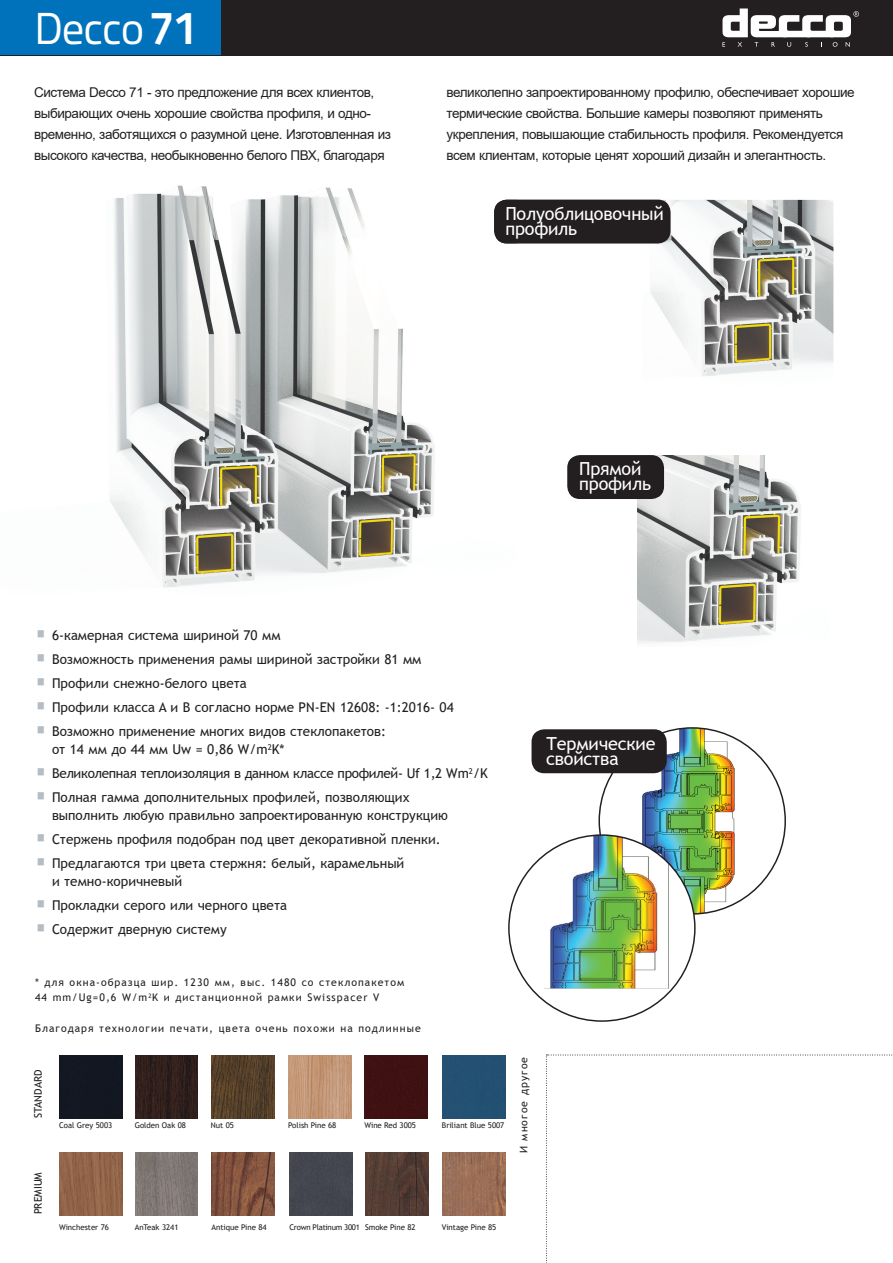
<style>
.page{position:relative;width:893px;height:1263px;background:#fff}
.page>*{position:absolute;margin:0;border:0;box-sizing:border-box;transform-origin:0 0}
.t1{font:44.7px "Titillium Text 22 L";letter-spacing:-.02em;color:#fff}
.t2{font:18px/15px "Trebuchet MS";letter-spacing:-.01em;color:#fff}
.t3{font:13.5px/18px "Trebuchet MS";color:#231f20}
.t4{font:13.5px/21px "Arial";letter-spacing:-.03em;color:#231f20}
.t5{font:13.5px "Trebuchet MS";letter-spacing:-.025em;color:#231f20}
.t6{font:10.5px/15px "Trebuchet MS";letter-spacing:.1em;color:#231f20}
.t7{font:10.5px "Trebuchet MS";color:#231f20}
.t8{font:7.8px "Trebuchet MS";color:#231f20}
.t9{font:7.8px "Trebuchet MS";letter-spacing:-.03em;color:#231f20}
.s1{font-weight:700;font-size:46.8px}
.s2{font-family:"Titillium Text 22 L";font-weight:700;font-size:25.5px;color:#b6bdc2}
</style>
<div class="page">
<img style="left:634px;top:728px;width:105px;height:185px">
<div style="left:509px;top:835px;width:186px;height:186px;background:#fff;border-radius:50%"></div>
<img style="left:544px;top:835px;width:125px;height:153px">
<img style="left:650px;top:200px;width:183px;height:176px">
<img style="left:638px;top:455px;width:163px;height:188px">
<div style="left:0;top:0;width:893px;height:55px;background:#231f20"></div>
<div style="left:0;top:0;width:221px;height:55px;background:#0072bc"></div>
<svg style="left:546px;top:1054px;width:347px;height:209px"></svg>
<div style="left:60px;top:1055px;width:62px;height:63px;background:#121822"></div>
<img style="left:135px;top:1055px;width:63px;height:63px">
<img style="left:211px;top:1055px;width:63px;height:63px">
<div style="left:365px;top:1055px;width:63px;height:63px;background:#3f1011"></div>
<img style="left:289px;top:1055px;width:63px;height:63px">
<div style="left:442px;top:1055px;width:63px;height:63px;background:#235172"></div>
<img style="left:60px;top:1152px;width:62px;height:63px">
<div style="left:290px;top:1152px;width:63px;height:63px;background:#44454f"></div>
<img style="left:135px;top:1152px;width:63px;height:63px">
<img style="left:365px;top:1152px;width:63px;height:63px">
<img style="left:212px;top:1152px;width:63px;height:63px">
<img style="left:442px;top:1152px;width:63px;height:63px">
<svg style="left:722px;top:9px;width:137px;height:38px"></svg>
<div style="left:494px;top:200px;width:177px;height:44px;background:#231f20;border-radius:13px"></div>
<div style="left:567px;top:455px;width:97px;height:44px;background:#231f20;border-radius:13px"></div>
<div style="left:531px;top:729px;width:136px;height:44px;background:#231f20;border-radius:13px"></div>
<img style="left:110px;top:185px;width:407px;height:403px">
<img style="left:494px;top:200px;width:23px;height:44px">
<h1 class="t1" style="left:34px;top:-4px;width:166px">Decco<span class="s1">71</span></h1>
<p class="t4" style="left:34px;top:82px;width:358px">Система Decco 71 - это предложение для всех клиентов, выбирающих очень хорошие свойства профиля, и одно&shy;временно, заботящихся о разумной цене. Изготовленная из высокого качества, необыкновенно белого ПВХ, благодаря</p>
<p class="t4" style="left:446px;top:82px;width:410px">великолепно запроектированному профилю, обеспечивает хорошие термические свойства. Большие камеры позволяют применять укрепления, повышающие стабильность профиля. Рекомендуется всем клиентам, которые ценят хороший дизайн и элегантность.</p>
<h2 class="t2" style="left:505px;top:205px;width:160px">Полуоблицовочный профиль</h2>
<h2 class="t2" style="left:579px;top:461px;width:73px">Прямой профиль</h2>
<p class="t3" style="left:34px;top:626px;width:248px"><span class="s2">•</span> 6-камерная система шириной 70 мм</p>
<p class="t3" style="left:34px;top:650px;width:389px"><span class="s2">•</span> Возможность применения рамы шириной застройки 81 мм</p>
<p class="t3" style="left:34px;top:674px;width:214px"><span class="s2">•</span> Профили снежно-белого цвета</p>
<p class="t3" style="left:34px;top:698px;width:421px"><span class="s2">•</span> Профили класса A и B согласно норме PN-EN 12608: -1:2016- 04</p>
<p class="t3" style="left:52px;top:722px;width:336px;text-indent:-18px"><span class="s2">•</span> Возможно применение многих видов стеклопакетов: от 14 мм до 44 мм Uw = 0,86 W/m<sup>2</sup>K*</p>
<p class="t5" style="left:34px;top:765px;width:455px"><span class="s2">•</span> Великолепная теплоизоляция в данном классе профилей- Uf 1,2 Wm<sup>2</sup>/K</p>
<p class="t3" style="left:52px;top:788px;width:397px;text-indent:-18px"><span class="s2">•</span> Полная гамма дополнительных профилей, позволяющих выполнить любую правильно запроектированную конструкцию</p>
<p class="t3" style="left:34px;top:830px;width:408px"><span class="s2">•</span> Стержень профиля подобран под цвет декоративной пленки.</p>
<p class="t3" style="left:52px;top:854px;width:354px;text-indent:-18px"><span class="s2">•</span> Предлагаются три цвета стержня: белый, карамельный и темно-коричневый</p>
<p class="t3" style="left:34px;top:896px;width:255px"><span class="s2">•</span> Прокладки серого или черного цвета</p>
<p class="t3" style="left:34px;top:920px;width:194px"><span class="s2">•</span> Содержит дверную систему</p>
<p class="t6" style="left:35px;top:975px;width:371px">* для окна-образца шир. 1230 мм, выс. 1480 со стеклопакетом<br>44 mm/Ug=0,6 W/m<sup>2</sup>K и дистанционной рамки Swisspacer V</p>
<p class="t6" style="left:35px;top:1021px;width:387px">Благодаря технологии печати, цвета очень похожи на подлинные</p>
<p class="t7" style="left:31px;top:1118px;width:50px;rotate:-90deg">STANDARD</p>
<p class="t7" style="left:31px;top:1214px;width:44px;rotate:-90deg">PREMIUM</p>
<p class="t8" style="left:59px;top:1120px;width:55px">Coal Grey 5003</p>
<p class="t8" style="left:135px;top:1120px;width:53px">Golden Oak 08</p>
<p class="t8" style="left:211px;top:1120px;width:25px">Nut 05</p>
<p class="t8" style="left:288px;top:1120px;width:50px">Polish Pine 68</p>
<p class="t8" style="left:364px;top:1120px;width:53px">Wine Red 3005</p>
<p class="t8" style="left:442px;top:1120px;width:64px">Briliant Blue 5007</p>
<p class="t8" style="left:59px;top:1222px;width:51px">Winchester 76</p>
<p class="t8" style="left:135px;top:1222px;width:45px">AnTeak 3241</p>
<p class="t8" style="left:211px;top:1222px;width:57px">Antique Pine 84</p>
<p class="t9" style="left:289px;top:1222px;width:128px">Crown Platinum 3001 Smoke Pine 82</p>
<p class="t8" style="left:442px;top:1222px;width:56px">Vintage Pine 85</p>
<p class="t6" style="left:516px;top:1153px;width:98px;rotate:-90deg">И многое другое</p>
<h2 class="t2" style="left:546px;top:736px;width:111px">Термические свойства</h2>
</div>
